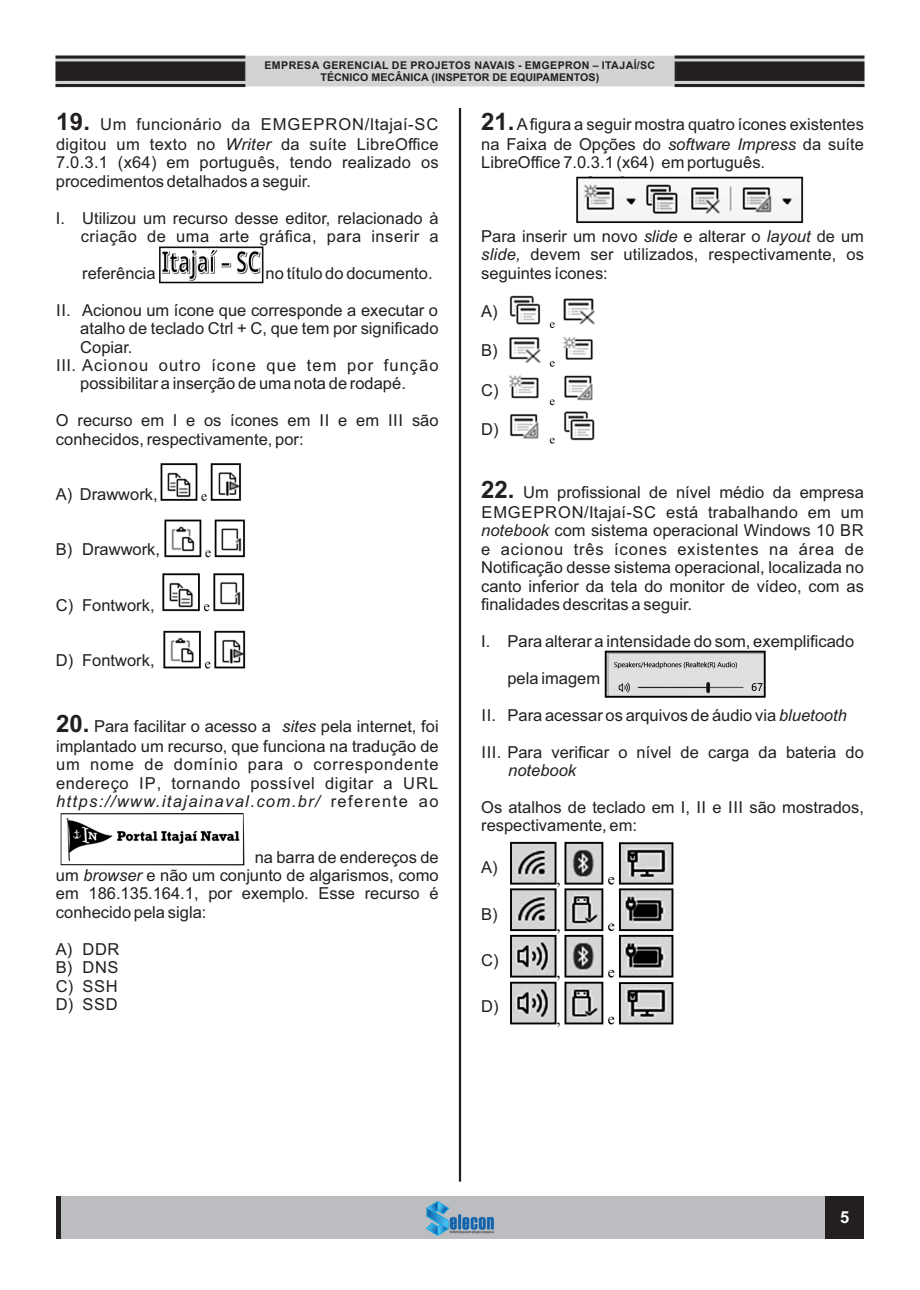
<style>
.page{position:relative;width:920px;height:1290px;background:#fff}
.page>*{position:absolute;margin:0;border:0;box-sizing:border-box;transform-origin:0 0}
.t1{font:16.5px/18.5px "Arial";color:#231f20}
.t2{font:16.5px/20px "Arial";letter-spacing:.025em;color:#231f20}
.t3{font:16.5px "Arial";letter-spacing:.065em;color:#231f20}
.t4{font:italic 16.5px "Arial";color:#231f20}
.t5{font:700 16.5px "Arial";color:#fff}
.t6{font:700 10.65px/11.9px "Arial";letter-spacing:.025em;color:#231f20;text-align:center}
.s1{font-weight:700;font-size:24px}
.s2{font-style:italic}
</style>
<div class="page">
<hr style="left:459px;top:108px;width:2px;height:1073px;background:#231f20">
<img style="left:576px;top:176px;width:228px;height:48px">
<img style="left:509px;top:296px;width:86px;height:148px">
<img style="left:159px;top:247px;width:105px;height:37px">
<img style="left:160px;top:463px;width:81px;height:38px">
<img style="left:162px;top:573px;width:83px;height:39px">
<img style="left:164px;top:519px;width:81px;height:38px">
<img style="left:163px;top:630px;width:83px;height:39px">
<img style="left:61px;top:813px;width:184px;height:53px">
<img style="left:604px;top:650px;width:162px;height:48px">
<img style="left:510px;top:841px;width:164px;height:187px">
<div style="left:56px;top:1196px;width:808px;height:42px;background:#bbbdc0"></div>
<img style="left:426px;top:1201px;width:68px;height:34px">
<div style="left:56px;top:1196px;width:5px;height:42px;background:#231f20"></div>
<div style="left:826px;top:1196px;width:38px;height:42px;background:#231f20"></div>
<svg style="left:55px;top:55px;width:810px;height:32px;background:#929192"></svg>
<p class="t6" style="left:264px;top:60px;width:392px">EMPRESA GERENCIAL DE PROJETOS NAVAIS - EMGEPRON – ITAJAÍ/SC<br>TÉCNICO MECÂNICA (INSPETOR DE EQUIPAMENTOS)</p>
<p class="t2" style="left:56px;top:116px;width:384px"><span class="s1">19.</span> Um funcionário da EMGEPRON/Itajaí-SC digitou um texto no <span class="s2">Writer</span> da suíte LibreOffice</p>
<p class="t1" style="left:56px;top:155px;width:384px">7.0.3.1 (x64) em português, tendo realizado os procedimentos detalhados a seguir.</p>
<p class="t1" style="left:56px;top:210px;width:384px;text-align:right">I. Utilizou um recurso desse editor, relacionado à criação de uma arte gráfica, para inserir a</p>
<p class="t1" style="left:82px;top:265px;width:75px">referência</p>
<p class="t1" style="left:266px;top:265px;width:168px">no título do documento.</p>
<p class="t1" style="left:56px;top:302px;width:383px">II. Acionou um ícone que corresponde a executar o</p>
<p class="t1" style="left:80px;top:321px;width:360px">atalho de teclado Ctrl + C, que tem por significado</p>
<p class="t1" style="left:80px;top:339px;width:54px">Copiar.</p>
<p class="t3" style="left:56px;top:359px;width:384px">III. Acionou outro ícone que tem por função</p>
<p class="t1" style="left:80px;top:376px;width:327px">possibilitar a inserção de uma nota de rodapé.</p>
<p class="t1" style="left:56px;top:413px;width:384px">O recurso em I e os ícones em II e em III são conhecidos, respectivamente, por:</p>
<p class="t1" style="left:56px;top:487px;width:103px">A) Drawwork,</p>
<p class="t1" style="left:56px;top:542px;width:106px">B) Drawwork,</p>
<p class="t1" style="left:56px;top:597px;width:100px">C) Fontwork,</p>
<p class="t1" style="left:56px;top:652px;width:100px">D) Fontwork,</p>
<p class="t1" style="left:56px;top:718px;width:384px;line-height:20px"><span class="s1">20.</span> Para facilitar o acesso a <span class="s2">sites</span> pela internet, foi implantado um recurso, que funciona na tradução de</p>
<p class="t1" style="left:56px;top:757px;width:384px;text-align:justify">um nome de domínio para o correspondente endereço IP, tornando possível digitar a URL <span class="s2">https://www.itajainaval.com.br/</span> referente ao</p>
<p class="t1" style="left:56px;top:849px;width:384px;text-align:justify;text-indent:199px">na barra de endereços de um <span class="s2">browser</span> e não um conjunto de algarismos, como em 186.135.164.1, por exemplo. Esse recurso é conhecido pela sigla:</p>
<p class="t1" style="left:56px;top:941px;width:65px;text-align:justify">A) DDR B) DNS C) SSH D) SSD</p>
<p class="t1" style="left:481px;top:116px;width:384px;line-height:20px"><span class="s1">21.</span>Afigura a seguir mostra quatro ícones existentes na Faixa de Opções do <span class="s2">software Impress</span> da suíte</p>
<p class="t1" style="left:481px;top:155px;width:285px">LibreOffice 7.0.3.1 (x64) em português.</p>
<p class="t1" style="left:481px;top:228px;width:384px;text-align:justify">Para inserir um novo <span class="s2">slide</span> e alterar o <span class="s2">layout</span> de um <span class="s2">slide,</span> devem ser utilizados, respectivamente, os seguintes ícones:</p>
<p class="t1" style="left:481px;top:303px;width:18px">A)</p>
<p class="t1" style="left:481px;top:343px;width:18px">B)</p>
<p class="t1" style="left:481px;top:382px;width:19px">C)</p>
<p class="t1" style="left:481px;top:422px;width:19px">D)</p>
<p class="t1" style="left:481px;top:484px;width:384px;line-height:20px"><span class="s1">22.</span> Um profissional de nível médio da empresa<br>EMGEPRON/Itajaí-SC está trabalhando em um</p>
<p class="t1" style="left:481px;top:523px;width:384px;text-align:justify"><span class="s2">notebook</span> com sistema operacional Windows 10 BR e acionou três ícones existentes na área de Notificação desse sistema operacional, localizada no canto inferior da tela do monitor de vídeo, com as finalidades descritas a seguir.</p>
<p class="t1" style="left:481px;top:634px;width:374px">I. Para alterar a intensidade do som, exemplificado</p>
<p class="t1" style="left:507px;top:670px;width:94px">pela imagem</p>
<p class="t1" style="left:481px;top:707px;width:367px">II. Para acessar os arquivos de áudio via <span class="s2">bluetooth</span></p>
<p class="t1" style="left:481px;top:744px;width:384px">III. Para verificar o nível de carga da bateria do</p>
<p class="t4" style="left:508px;top:764px;width:69px">notebook</p>
<p class="t1" style="left:481px;top:799px;width:384px">Os atalhos de teclado em I, II e III são mostrados, respectivamente, em:</p>
<p class="t1" style="left:481px;top:860px;width:18px">A)</p>
<p class="t1" style="left:481px;top:906px;width:18px">B)</p>
<p class="t1" style="left:481px;top:952px;width:19px">C)</p>
<p class="t1" style="left:481px;top:999px;width:19px">D)</p>
<p class="t5" style="left:840px;top:1211px;width:11px">5</p>
</div>
